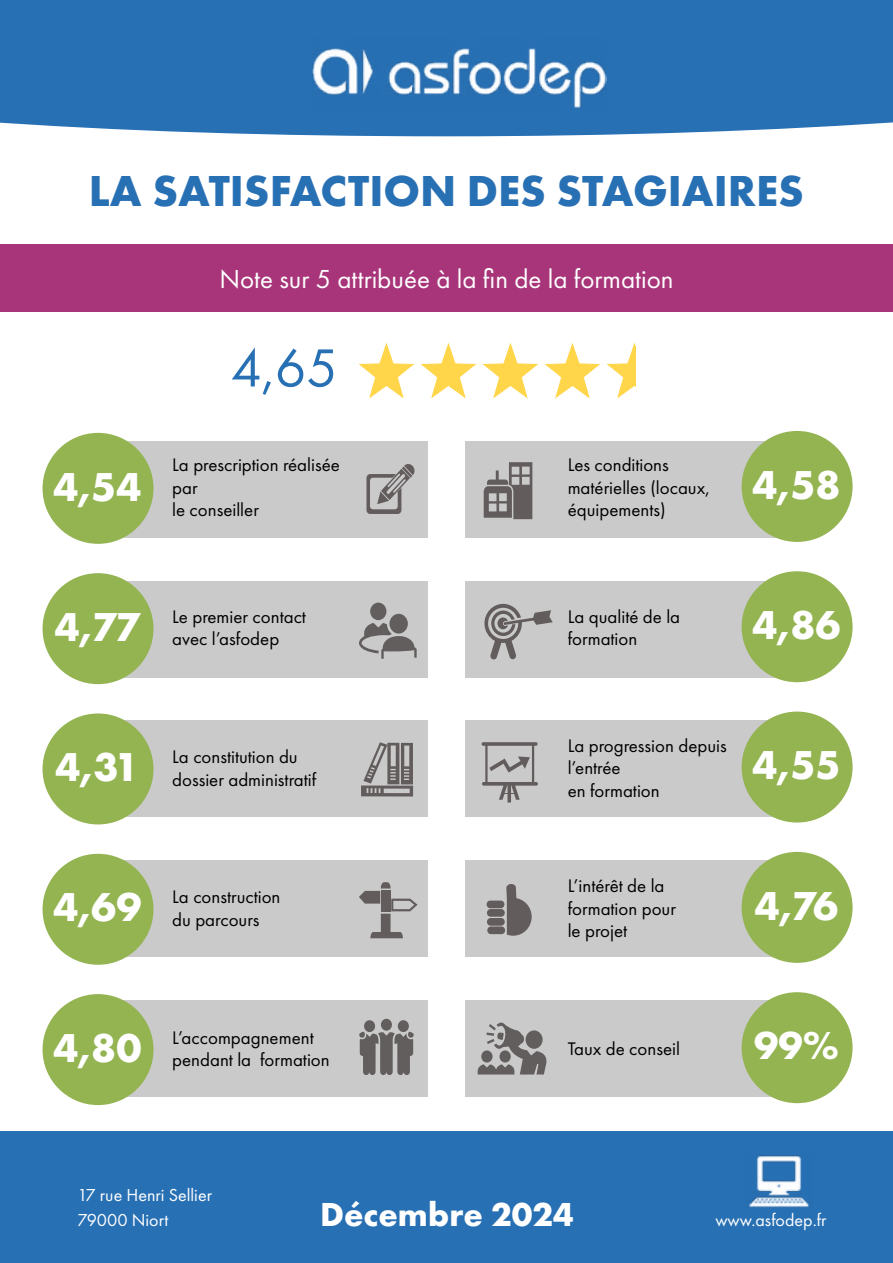
<style>
.page{position:relative;width:893px;height:1263px;background:#fff}
.page>*{position:absolute;margin:0;border:0;box-sizing:border-box;transform-origin:0 0}
.t1{font:55.5px "Futura PT";color:#2870b4}
.t2{font:700 45px "Futura PT";color:#2870b4}
.t3{font:700 41.85px "Futura PT";color:#fff}
.t4{font:700 40.5px "Futura PT";color:#fff}
.t5{font:700 34.5px "Futura PT";color:#fff}
.t6{font:27px "Futura PT";color:#fff}
.t7{font:18.9px/22.6px "Futura PT";color:#000}
.t8{font:18px/25.5px "Futura PT";color:#fff}
</style>
<div class="page">
<div style="left:0;top:1132px;width:893px;height:131px;background:#2870b4"></div>
<img style="left:749px;top:1155px;width:63px;height:52px">
<div style="left:0;top:244px;width:893px;height:68px;background:#a8357a"></div>
<div style="left:0;top:0;width:893px;height:136px;background:#2870b4"></div>
<img style="left:312px;top:37px;width:294px;height:72px">
<div style="left:98px;top:441px;width:329px;height:97px;background:#cacaca"></div>
<div style="left:43px;top:433px;width:110px;height:111px;background:#94b452;border-radius:50%"></div>
<svg style="left:366px;top:464px;width:49px;height:50px"></svg>
<div style="left:98px;top:1000px;width:329px;height:97px;background:#cacaca"></div>
<div style="left:43px;top:994px;width:110px;height:111px;background:#94b452;border-radius:50%"></div>
<div style="left:364px;top:1020px;width:11px;height:12px;background:#615e5d;border-radius:50%"></div>
<div style="left:381px;top:1019px;width:11px;height:12px;background:#615e5d;border-radius:50%"></div>
<div style="left:398px;top:1020px;width:11px;height:12px;background:#615e5d;border-radius:50%"></div>
<svg style="left:359px;top:1032px;width:55px;height:43px"></svg>
<div style="left:98px;top:581px;width:329px;height:96px;background:#cacaca"></div>
<div style="left:43px;top:573px;width:110px;height:111px;background:#94b452;border-radius:50%"></div>
<div style="left:370px;top:603px;width:16px;height:17px;background:#615e5d;border-radius:50%"></div>
<div style="left:389px;top:614px;width:19px;height:20px;background:#615e5d;border-radius:50%"></div>
<svg style="left:359px;top:623px;width:58px;height:36px"></svg>
<div style="left:98px;top:720px;width:329px;height:97px;background:#cacaca"></div>
<div style="left:43px;top:713px;width:110px;height:111px;background:#94b452;border-radius:50%"></div>
<svg style="left:361px;top:742px;width:52px;height:54px"></svg>
<div style="left:98px;top:860px;width:329px;height:97px;background:#cacaca"></div>
<div style="left:43px;top:854px;width:110px;height:111px;background:#94b452;border-radius:50%"></div>
<svg style="left:359px;top:882px;width:59px;height:56px"></svg>
<div style="left:381px;top:890px;width:10px;height:22px;background:#625d5c"></div>
<div style="left:466px;top:441px;width:350px;height:97px;background:#cacaca"></div>
<div style="left:742px;top:431px;width:111px;height:111px;background:#94b452;border-radius:50%"></div>
<svg style="left:484px;top:462px;width:48px;height:57px"></svg>
<div style="left:466px;top:1000px;width:350px;height:97px;background:#cacaca"></div>
<div style="left:742px;top:992px;width:111px;height:111px;background:#94b452;border-radius:50%"></div>
<svg style="left:478px;top:1022px;width:68px;height:52px"></svg>
<div style="left:466px;top:581px;width:350px;height:96px;background:#cacaca"></div>
<div style="left:742px;top:571px;width:111px;height:111px;background:#94b452;border-radius:50%"></div>
<svg style="left:484px;top:604px;width:69px;height:56px"></svg>
<div style="left:466px;top:720px;width:350px;height:97px;background:#cacaca"></div>
<div style="left:742px;top:711px;width:111px;height:111px;background:#94b452;border-radius:50%"></div>
<svg style="left:482px;top:742px;width:56px;height:60px"></svg>
<div style="left:466px;top:860px;width:350px;height:97px;background:#cacaca"></div>
<div style="left:742px;top:852px;width:111px;height:111px;background:#94b452;border-radius:50%"></div>
<div style="left:487px;top:900px;width:17px;height:8px;background:#625d5c;border-radius:4px"></div>
<div style="left:487px;top:909px;width:18px;height:8px;background:#625d5c;border-radius:4px"></div>
<div style="left:487px;top:918px;width:18px;height:8px;background:#625d5c;border-radius:4px"></div>
<div style="left:487px;top:926px;width:18px;height:8px;background:#625d5c;border-radius:4px"></div>
<svg style="left:506px;top:884px;width:26px;height:52px"></svg>
<svg style="left:358px;top:343px;width:278px;height:56px"></svg>
<h2 class="t2" style="left:89px;top:162px;width:717px">LA SATISFACTION DES STAGIAIRES</h2>
<h3 class="t6" style="left:219px;top:263px;width:455px">Note sur 5 attribuée à la fin de la formation</h3>
<h1 class="t1" style="left:231px;top:335px;width:109px">4,65</h1>
<h3 class="t3" style="left:53px;top:459px;width:90px">4,54</h3>
<p class="t7" style="left:172px;top:453px;width:169px">La prescription réalisée par<br>le conseiller</p>
<p class="t7" style="left:568px;top:453px;width:143px">Les conditions matérielles (locaux, équipements)</p>
<h3 class="t3" style="left:752px;top:458px;width:90px">4,58</h3>
<p class="t7" style="left:55px;top:605px;width:253px;text-indent:117px">Le premier contact<br><sup>4,77</sup> avec l’asfodep</p>
<p class="t7" style="left:568px;top:605px;width:114px">La qualité de la formation</p>
<h3 class="t3" style="left:752px;top:598px;width:90px">4,86</h3>
<p class="t7" style="left:55px;top:745px;width:262px;text-indent:117px">La constitution du<br><sup>4,31</sup> dossier administratif</p>
<p class="t7" style="left:568px;top:734px;width:161px">La progression depuis l’entrée<br>en formation</p>
<h3 class="t3" style="left:752px;top:738px;width:90px">4,55</h3>
<p class="t7" style="left:53px;top:885px;width:229px;text-indent:119px">La construction<br><sup>4,69</sup> du parcours</p>
<p class="t7" style="left:568px;top:874px;width:110px">L’intérêt de la formation pour le projet</p>
<h3 class="t3" style="left:755px;top:878px;width:85px">4,76</h3>
<p class="t7" style="left:53px;top:1026px;width:278px;text-indent:119px">L’accompagnement<br><sup>4,80</sup> pendant la formation</p>
<p class="t7" style="left:568px;top:1037px;width:114px">Taux de conseil</p>
<h3 class="t4" style="left:754px;top:1020px;width:86px">99%</h3>
<p class="t8" style="left:77px;top:1182px;width:136px">17 rue Henri Sellier<br>79000 Niort</p>
<h3 class="t5" style="left:320px;top:1192px;width:255px">Décembre 2024</h3>
<p class="t8" style="left:715px;top:1207px;width:113px">www.asfodep.fr</p>
</div>
